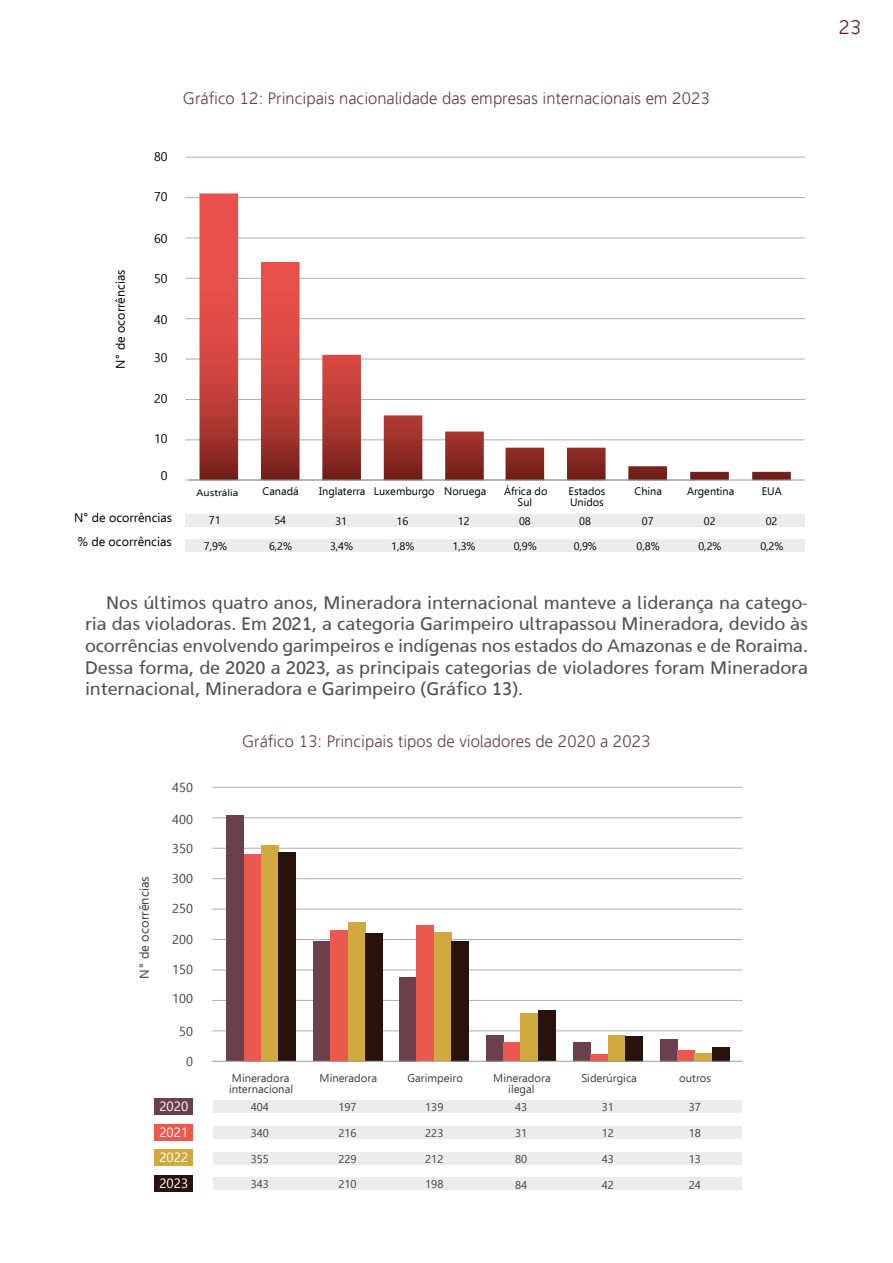
<style>
.page{position:relative;width:893px;height:1263px;background:#fff}
.page>*{position:absolute;margin:0;border:0;box-sizing:border-box;transform-origin:0 0}
.t1{font:19.5px "Agan 45";color:#67201e}
.t2{font:18px/21.6px "Aan 55";letter-spacing:-.01em;color:#535353;text-align:justify}
.t3{font:16.5px "Agan 45";color:#6b404c}
.t4{font:13.35px/25.7px "Ebrima";color:#fff;text-align:justify}
.t5{font:12.9px "Ebrima";color:#3f3f3f}
.t6{font:12.45px/24.6px "Ebrima";color:#000}
.t7{font:11.25px/11.2px "Ebrima";color:#3f3f3f}
.t8{font:10.95px/10.9px "Ebrima";color:#000;text-align:center}
.t9{font:9.45px "Ebrima";color:#000;scale:1.16 1}
</style>
<div class="page">
<hr style="left:186px;top:278px;width:619px;height:1px;background:#b2adad">
<hr style="left:186px;top:440px;width:619px;height:1px;background:#b2adad">
<hr style="left:186px;top:399px;width:619px;height:1px;background:#b2adad">
<hr style="left:186px;top:359px;width:619px;height:1px;background:#b2adad">
<hr style="left:186px;top:318px;width:619px;height:1px;background:#b2adad">
<hr style="left:186px;top:238px;width:619px;height:1px;background:#b2adad">
<hr style="left:186px;top:197px;width:619px;height:1px;background:#b2adad">
<hr style="left:186px;top:157px;width:619px;height:1px;background:#b2adad">
<svg style="left:199px;top:193px;width:592px;height:287px"></svg>
<div style="left:186px;top:539px;width:619px;height:12px;background:#ececec"></div>
<div style="left:186px;top:514px;width:619px;height:13px;background:#ececec"></div>
<hr style="left:186px;top:480px;width:619px;height:1px;background:#9c9b9b">
<hr style="left:212px;top:1031px;width:530px;height:1px;background:#b2adad">
<hr style="left:212px;top:1000px;width:530px;height:1px;background:#b2adad">
<hr style="left:212px;top:970px;width:530px;height:1px;background:#b2adad">
<hr style="left:212px;top:939px;width:530px;height:1px;background:#b2adad">
<hr style="left:212px;top:909px;width:530px;height:1px;background:#b2adad">
<hr style="left:212px;top:878px;width:530px;height:1px;background:#b2adad">
<hr style="left:212px;top:848px;width:530px;height:1px;background:#b2adad">
<hr style="left:212px;top:817px;width:530px;height:1px;background:#b2adad">
<hr style="left:212px;top:787px;width:530px;height:1px;background:#b2adad">
<div style="left:155px;top:1098px;width:38px;height:16px;background:#6b404c"></div>
<div style="left:155px;top:1124px;width:38px;height:16px;background:#ea584e"></div>
<div style="left:155px;top:1150px;width:38px;height:16px;background:#d0a940"></div>
<div style="left:213px;top:1100px;width:529px;height:13px;background:#ececec"></div>
<div style="left:213px;top:1126px;width:529px;height:13px;background:#ececec"></div>
<div style="left:213px;top:1152px;width:529px;height:13px;background:#ececec"></div>
<div style="left:155px;top:1175px;width:38px;height:16px;background:#28120c"></div>
<div style="left:213px;top:1177px;width:529px;height:13px;background:#ececec"></div>
<div style="left:227px;top:815px;width:17px;height:246px;background:#6b404c"></div>
<div style="left:244px;top:854px;width:17px;height:207px;background:#ea584e"></div>
<div style="left:261px;top:845px;width:18px;height:216px;background:#d0a940"></div>
<div style="left:313px;top:941px;width:18px;height:120px;background:#6b404c"></div>
<div style="left:331px;top:930px;width:17px;height:131px;background:#ea584e"></div>
<div style="left:348px;top:922px;width:17px;height:139px;background:#d0a940"></div>
<div style="left:399px;top:977px;width:18px;height:84px;background:#6b404c"></div>
<div style="left:417px;top:925px;width:17px;height:136px;background:#ea584e"></div>
<div style="left:434px;top:932px;width:17px;height:129px;background:#d0a940"></div>
<div style="left:486px;top:1035px;width:17px;height:26px;background:#6b404c"></div>
<div style="left:503px;top:1042px;width:18px;height:19px;background:#ea584e"></div>
<div style="left:521px;top:1013px;width:17px;height:48px;background:#d0a940"></div>
<div style="left:573px;top:1042px;width:17px;height:19px;background:#6b404c"></div>
<div style="left:590px;top:1054px;width:18px;height:7px;background:#ea584e"></div>
<div style="left:608px;top:1035px;width:17px;height:26px;background:#d0a940"></div>
<div style="left:660px;top:1039px;width:17px;height:22px;background:#6b404c"></div>
<div style="left:677px;top:1050px;width:17px;height:11px;background:#ea584e"></div>
<div style="left:694px;top:1053px;width:18px;height:8px;background:#d0a940"></div>
<div style="left:712px;top:1047px;width:17px;height:14px;background:#28120c"></div>
<div style="left:625px;top:1036px;width:17px;height:25px;background:#28120c"></div>
<div style="left:538px;top:1010px;width:17px;height:51px;background:#28120c"></div>
<div style="left:451px;top:941px;width:18px;height:120px;background:#28120c"></div>
<div style="left:365px;top:933px;width:18px;height:128px;background:#28120c"></div>
<div style="left:279px;top:852px;width:17px;height:209px;background:#28120c"></div>
<hr style="left:212px;top:1061px;width:530px;height:1px;background:#9c9b9b">
<p class="t6" style="left:108px;top:369px;width:101px;rotate:-90deg">N° de ocorrências</p>
<p class="t3" style="left:183px;top:89px;width:529px">Gráfico 12: Principais nacionalidade das empresas internacionais em 2023</p>
<p class="t6" style="left:154px;top:143px;width:15px">80</p>
<p class="t6" style="left:154px;top:184px;width:15px">70</p>
<p class="t6" style="left:154px;top:226px;width:15px">60</p>
<p class="t6" style="left:154px;top:265px;width:15px">50</p>
<p class="t6" style="left:154px;top:306px;width:15px">40</p>
<p class="t6" style="left:154px;top:345px;width:15px">30</p>
<p class="t6" style="left:154px;top:386px;width:15px">20</p>
<p class="t6" style="left:154px;top:426px;width:15px">10</p>
<p class="t6" style="left:161px;top:462px;width:8px">0</p>
<p class="t9" style="left:196px;top:486px;width:38px">Austrália</p>
<p class="t8" style="left:263px;top:485px;width:38px">Canadá</p>
<p class="t8" style="left:319px;top:485px;width:169px">Inglaterra Luxemburgo Noruega</p>
<p class="t8" style="left:504px;top:485px;width:45px">África do<br>Sul</p>
<p class="t8" style="left:569px;top:485px;width:38px;text-align:left">Estados<br>Unidos</p>
<p class="t8" style="left:635px;top:485px;width:29px">China</p>
<p class="t8" style="left:687px;top:485px;width:49px">Argentina</p>
<p class="t8" style="left:762px;top:485px;width:22px">EUA</p>
<p class="t6" style="left:74px;top:504px;width:99px">N° de ocorrências % de ocorrências</p>
<p class="t8" style="left:209px;top:514px;width:13px">71</p>
<p class="t8" style="left:204px;top:540px;width:25px">7,9%</p>
<p class="t8" style="left:274px;top:514px;width:13px">54</p>
<p class="t8" style="left:269px;top:540px;width:25px">6,2%</p>
<p class="t8" style="left:335px;top:515px;width:13px">31</p>
<p class="t8" style="left:330px;top:540px;width:25px">3,4%</p>
<p class="t8" style="left:397px;top:515px;width:13px">16</p>
<p class="t8" style="left:391px;top:540px;width:25px">1,8%</p>
<p class="t8" style="left:458px;top:515px;width:13px">12</p>
<p class="t8" style="left:452px;top:540px;width:25px">1,3%</p>
<p class="t8" style="left:519px;top:515px;width:13px">08</p>
<p class="t8" style="left:514px;top:540px;width:25px">0,9%</p>
<p class="t8" style="left:579px;top:515px;width:13px">08</p>
<p class="t8" style="left:574px;top:540px;width:25px">0,9%</p>
<p class="t8" style="left:642px;top:515px;width:13px">07</p>
<p class="t8" style="left:637px;top:540px;width:25px">0,8%</p>
<p class="t8" style="left:704px;top:515px;width:13px">02</p>
<p class="t8" style="left:698px;top:540px;width:25px">0,2%</p>
<p class="t8" style="left:766px;top:515px;width:13px">02</p>
<p class="t8" style="left:760px;top:540px;width:25px">0,2%</p>
<p class="t2" style="left:85px;top:592px;width:725px;text-indent:21px">Nos últimos quatro anos, Mineradora internacional manteve a liderança na catego&shy;ria das violadoras. Em 2021, a categoria Garimpeiro ultrapassou Mineradora, devido às ocorrências envolvendo garimpeiros e indígenas nos estados do Amazonas e de Roraima.<br>Dessa forma, de 2020 a 2023, as principais categorias de violadores foram Mineradora internacional, Mineradora e Garimpeiro (Gráfico 13).</p>
<p class="t3" style="left:242px;top:732px;width:410px">Gráfico 13: Principais tipos de violadores de 2020 a 2023</p>
<p class="t5" style="left:135px;top:979px;width:104px;rotate:-90deg">N° de ocorrências</p>
<p class="t5" style="left:172px;top:778px;width:22px">450</p>
<p class="t5" style="left:172px;top:809px;width:22px">400</p>
<p class="t5" style="left:172px;top:838px;width:22px">350</p>
<p class="t5" style="left:172px;top:869px;width:22px">300</p>
<p class="t5" style="left:172px;top:899px;width:22px">250</p>
<p class="t5" style="left:172px;top:929px;width:22px">200</p>
<p class="t5" style="left:172px;top:960px;width:22px">150</p>
<p class="t5" style="left:172px;top:989px;width:22px">100</p>
<p class="t5" style="left:179px;top:1021px;width:15px">50</p>
<p class="t5" style="left:186px;top:1052px;width:8px">0</p>
<p class="t7" style="left:229px;top:1072px;width:66px">Mineradora internacional</p>
<p class="t4" style="left:159px;top:1093px;width:30px">2020<br>2021<br>2022</p>
<p class="t7" style="left:251px;top:1101px;width:20px">404</p>
<p class="t7" style="left:251px;top:1127px;width:20px">340</p>
<p class="t7" style="left:251px;top:1153px;width:20px">355</p>
<p class="t7" style="left:320px;top:1072px;width:59px">Mineradora</p>
<p class="t7" style="left:338px;top:1101px;width:20px">197</p>
<p class="t7" style="left:338px;top:1127px;width:20px">216</p>
<p class="t7" style="left:338px;top:1153px;width:20px">229</p>
<p class="t7" style="left:407px;top:1072px;width:57px">Garimpeiro</p>
<p class="t7" style="left:425px;top:1101px;width:20px">139</p>
<p class="t7" style="left:425px;top:1127px;width:20px">223</p>
<p class="t7" style="left:425px;top:1153px;width:20px">212</p>
<p class="t7" style="left:493px;top:1072px;width:59px;text-align:center">Mineradora ilegal</p>
<p class="t7" style="left:515px;top:1101px;width:14px">43</p>
<p class="t7" style="left:515px;top:1127px;width:14px">31</p>
<p class="t7" style="left:515px;top:1153px;width:14px">80</p>
<p class="t7" style="left:581px;top:1072px;width:57px">Siderúrgica</p>
<p class="t7" style="left:602px;top:1101px;width:14px">31</p>
<p class="t7" style="left:602px;top:1127px;width:14px">12</p>
<p class="t7" style="left:602px;top:1153px;width:14px">43</p>
<p class="t7" style="left:679px;top:1072px;width:34px">outros</p>
<p class="t7" style="left:689px;top:1101px;width:14px">37</p>
<p class="t7" style="left:689px;top:1127px;width:14px">18</p>
<p class="t7" style="left:689px;top:1153px;width:14px">13</p>
<p class="t4" style="left:159px;top:1170px;width:30px">2023</p>
<p class="t7" style="left:251px;top:1178px;width:20px">343</p>
<p class="t7" style="left:338px;top:1178px;width:20px">210</p>
<p class="t7" style="left:425px;top:1178px;width:20px">198</p>
<p class="t7" style="left:515px;top:1178px;width:14px">84</p>
<p class="t7" style="left:602px;top:1178px;width:14px">42</p>
<p class="t7" style="left:689px;top:1178px;width:14px">24</p>
<p class="t1" style="left:839px;top:16px;width:24px">23</p>
</div>
